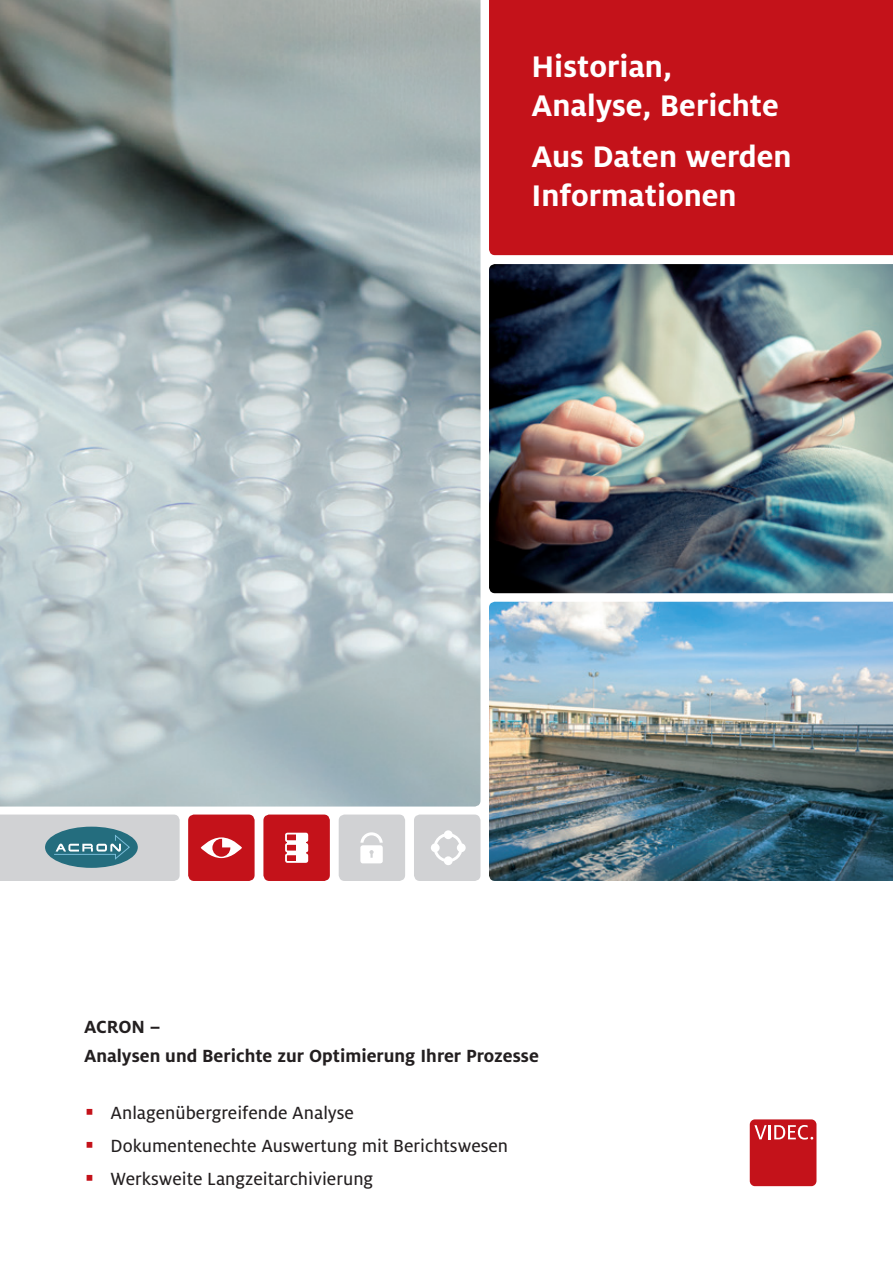
<style>
.page{position:relative;width:893px;height:1263px;background:#fff}
.page>*{position:absolute;margin:0;border:0;box-sizing:border-box;transform-origin:0 0}
.t1{font:700 33px/39px "Milo OT";color:#fff}
.t2{font:19.5px "Milo OT Text";color:#231f20}
.t3{font:700 19.5px/28.5px "Milo OT";color:#231f20}
.s1{color:#c4121a}
</style>
<div class="page">
<div style="left:489px;top:0;width:404px;height:255px;background:#c4121a"></div>
<img style="left:489px;top:264px;width:404px;height:329px">
<img style="left:489px;top:602px;width:404px;height:279px">
<div style="left:750px;top:1119px;width:66px;height:67px;background:#c4121a;border-radius:5px"></div>
<svg style="left:754px;top:1125px;width:59px;height:14px"></svg>
<img style="left:0;top:0;width:480px;height:806px">
<div style="left:188px;top:814px;width:67px;height:67px;background:#c4121a;border-radius:6px"></div>
<svg style="left:201px;top:837px;width:41px;height:21px"></svg>
<div style="left:414px;top:814px;width:66px;height:67px;background:#d1d2d4;border-radius:6px"></div>
<svg style="left:431px;top:830px;width:35px;height:35px"></svg>
<div style="left:263px;top:814px;width:67px;height:67px;background:#c4121a;border-radius:6px"></div>
<div style="left:339px;top:814px;width:66px;height:67px;background:#d1d2d4;border-radius:6px"></div>
<div style="left:297px;top:834px;width:10px;height:7px;background:#fff"></div>
<div style="left:285px;top:833px;width:23px;height:9px;border:2px solid #fff;border-radius:2px"></div>
<div style="left:297px;top:844px;width:10px;height:7px;background:#fff"></div>
<div style="left:285px;top:843px;width:23px;height:9px;border:2px solid #fff;border-radius:2px"></div>
<div style="left:297px;top:854px;width:10px;height:8px;background:#fff"></div>
<div style="left:285px;top:853px;width:23px;height:10px;border:2px solid #fff;border-radius:2px"></div>
<hr style="left:287px;top:841px;width:19px;height:3px;background:#fff">
<hr style="left:287px;top:851px;width:19px;height:3px;background:#fff">
<svg style="left:360px;top:832px;width:23px;height:31px"></svg>
<svg style="left:0;top:814px;width:180px;height:67px;background:#abbcc2"></svg>
<h1 class="t1" style="left:531px;top:47px;width:249px">Historian,<br>Analyse, Berichte</h1>
<h1 class="t1" style="left:531px;top:137px;width:262px">Aus Daten werden<br>Informationen</h1>
<p class="t3" style="left:84px;top:1013px;width:456px">ACRON –<br>Analysen und Berichte zur Optimierung Ihrer Prozesse</p>
<p class="t2" style="left:85px;top:1105px;width:271px"><span class="s1">▪</span> Anlagenübergreifende Analyse</p>
<p class="t2" style="left:85px;top:1138px;width:425px"><span class="s1">▪</span> Dokumentenechte Auswertung mit Berichtswesen</p>
<p class="t2" style="left:85px;top:1171px;width:290px"><span class="s1">▪</span> Werksweite Langzeitarchivierung</p>
</div>
